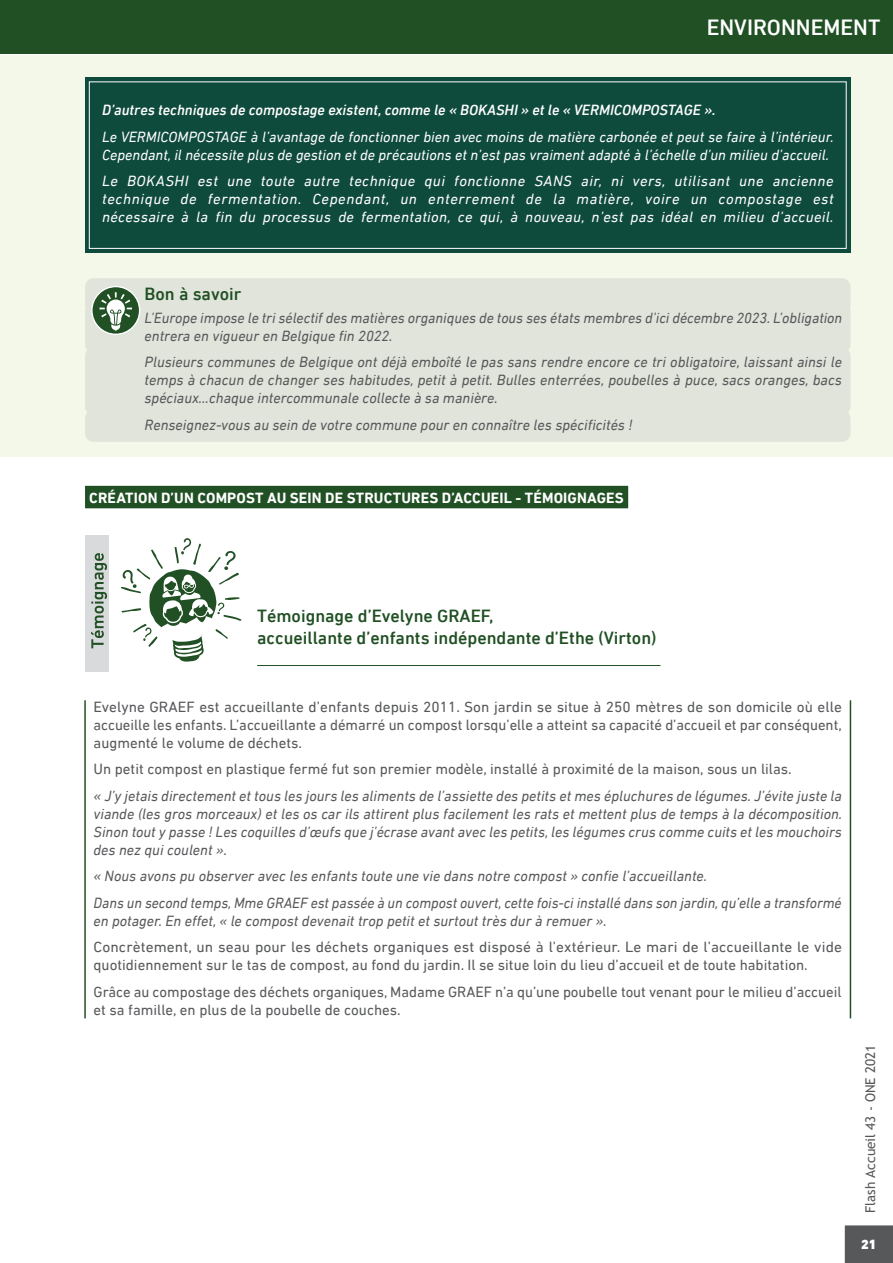
<style>
.page{position:relative;width:893px;height:1263px;background:#fff}
.page>*{position:absolute;margin:0;border:0;box-sizing:border-box;transform-origin:0 0}
.t1{font:500 22.5px "DIN Next LT Pro";color:#fff}
.Chapô{font:500 18px/21.6px "DIN Next LT Pro";color:#215024}
.Savez-vous{font:500 18px "DIN Next LT Pro";color:#215024}
.Témoignage{font:15px/18px "DIN Next LT Pro";color:#57585a}
.Témoignage-2{font:italic 15px/18px "DIN Next LT Pro";color:#57585a;text-align:justify}
.cadre_texte{font:italic 15px/18px "DIN Next LT Pro";color:#fff}
.Savez-vous-2{font:italic 15px/18px "DIN Next LT Pro";color:#57585a}
.cadre_texte-2{font:italic 500 15px "DIN Next LT Pro";color:#fff}
.Titre_2{font:700 15px "DIN Next LT Pro";letter-spacing:.01em;color:#fff}
.t2{font:13.5px "Trebuchet MS";color:#58595b}
.t3{font:900 13.5px "DIN Next LT Pro";color:#fff}
</style>
<div class="page">
<div style="left:844px;top:1225px;width:49px;height:38px;background:#57585a"></div>
<div style="left:0;top:0;width:893px;height:54px;background:#215024"></div>
<div style="left:0;top:55px;width:893px;height:402px;background:#f3f8e8"></div>
<div style="left:85px;top:78px;width:765px;height:175px;background:#0f4b3d"></div>
<div style="left:89px;top:81px;width:758px;height:168px;border:1px solid #fff"></div>
<div style="left:85px;top:278px;width:765px;height:35px;background:#e0e4db;border-radius:9px"></div>
<div style="left:85px;top:303px;width:765px;height:50px;background:#e0e4db;border-radius:9px"></div>
<div style="left:85px;top:347px;width:765px;height:68px;background:#e0e4db;border-radius:9px"></div>
<div style="left:85px;top:410px;width:765px;height:32px;background:#e0e4db;border-radius:9px"></div>
<div style="left:85px;top:486px;width:543px;height:22px;background:#215024"></div>
<hr style="left:84px;top:700px;width:2px;height:318px;background:#215024">
<hr style="left:850px;top:700px;width:1px;height:318px;background:#215024">
<hr style="left:257px;top:665px;width:403px;height:1px;background:#215024">
<svg style="left:121px;top:538px;width:121px;height:124px"></svg>
<div style="left:85px;top:536px;width:24px;height:136px;background:#d9dadc"></div>
<svg style="left:91px;top:553px;width:16px;height:95px"></svg>
<svg style="left:91px;top:286px;width:49px;height:49px"></svg>
<h1 class="t1" style="left:707px;top:15px;width:175px">ENVIRONNEMENT</h1>
<p class="cadre_texte-2" style="left:102px;top:102px;width:615px">D’autres techniques de compostage existent, comme le « BOKASHI » et le « VERMICOMPOSTAGE ».</p>
<p class="cadre_texte" style="left:102px;top:128px;width:733px">Le VERMICOMPOSTAGE à l’avantage de fonctionner bien avec moins de matière carbonée et peut se faire à l’intérieur.<br>Cependant, il nécessite plus de gestion et de précautions et n’est pas vraiment adapté à l’échelle d’un milieu d’accueil.</p>
<p class="cadre_texte" style="left:102px;top:172px;width:733px;text-align:justify">Le BOKASHI est une toute autre technique qui fonctionne SANS air, ni vers, utilisant une ancienne technique de fermentation. Cependant, un enterrement de la matière, voire un compostage est nécessaire à la fin du processus de fermentation, ce qui, à nouveau, n’est pas idéal en milieu d’accueil.</p>
<p class="Savez-vous" style="left:145px;top:284px;width:98px">Bon à savoir</p>
<p class="Savez-vous-2" style="left:145px;top:308px;width:699px">L’Europe impose le tri sélectif des matières organiques de tous ses états membres d’ici décembre 2023. L’obligation entrera en vigueur en Belgique fin 2022.</p>
<p class="Savez-vous-2" style="left:145px;top:353px;width:699px;text-align:justify">Plusieurs communes de Belgique ont déjà emboîté le pas sans rendre encore ce tri obligatoire, laissant ainsi le temps à chacun de changer ses habitudes, petit à petit. Bulles enterrées, poubelles à puce, sacs oranges, bacs spéciaux…chaque intercommunale collecte à sa manière.</p>
<p class="Savez-vous-2" style="left:145px;top:415px;width:489px">Renseignez-vous au sein de votre commune pour en connaître les spécificités !</p>
<h2 class="Titre_2" style="left:89px;top:489px;width:536px">CRÉATION D’UN COMPOST AU SEIN DE STRUCTURES D’ACCUEIL - TÉMOIGNAGES</h2>
<p class="Chapô" style="left:257px;top:605px;width:401px">Témoignage d’Evelyne GRAEF,<br>accueillante d’enfants indépendante d’Ethe (Virton)</p>
<p class="Témoignage" style="left:94px;top:697px;width:750px;text-align:justify">Evelyne GRAEF est accueillante d’enfants depuis 2011. Son jardin se situe à 250 mètres de son domicile où elle accueille les enfants. L’accueillante a démarré un compost lorsqu’elle a atteint sa capacité d’accueil et par conséquent, augmenté le volume de déchets.</p>
<p class="Témoignage" style="left:94px;top:760px;width:700px">Un petit compost en plastique fermé fut son premier modèle, installé à proximité de la maison, sous un lilas.</p>
<p class="Témoignage-2" style="left:94px;top:786px;width:750px">« J’y jetais directement et tous les jours les aliments de l’assiette des petits et mes épluchures de légumes. J’évite juste la viande (les gros morceaux) et les os car ils attirent plus facilement les rats et mettent plus de temps à la décomposition.<br>Sinon tout y passe ! Les coquilles d’œufs que j’écrase avant avec les petits, les légumes crus comme cuits et les mouchoirs des nez qui coulent ».</p>
<p class="Témoignage-2" style="left:94px;top:867px;width:615px">« Nous avons pu observer avec les enfants toute une vie dans notre compost » confie l’accueillante.</p>
<p class="Témoignage-2" style="left:94px;top:893px;width:750px">Dans un second temps, Mme GRAEF est passée à un compost ouvert, cette fois-ci installé dans son jardin, qu’elle a transformé en potager. En effet, « le compost devenait trop petit et surtout très dur à remuer ».</p>
<p class="Témoignage" style="left:94px;top:938px;width:750px">Concrètement, un seau pour les déchets organiques est disposé à l’extérieur. Le mari de l’accueillante le vide quotidiennement sur le tas de compost, au fond du jardin. Il se situe loin du lieu d’accueil et de toute habitation.</p>
<p class="Témoignage" style="left:94px;top:982px;width:749px">Grâce au compostage des déchets organiques, Madame GRAEF n’a qu’une poubelle tout venant pour le milieu d’accueil et sa famille, en plus de la poubelle de couches.</p>
<p class="t2" style="left:862px;top:1213px;width:169px;rotate:-90deg">Flash Accueil 43 - ONE 2021</p>
<p class="t3" style="left:861px;top:1236px;width:17px">21</p>
</div>
